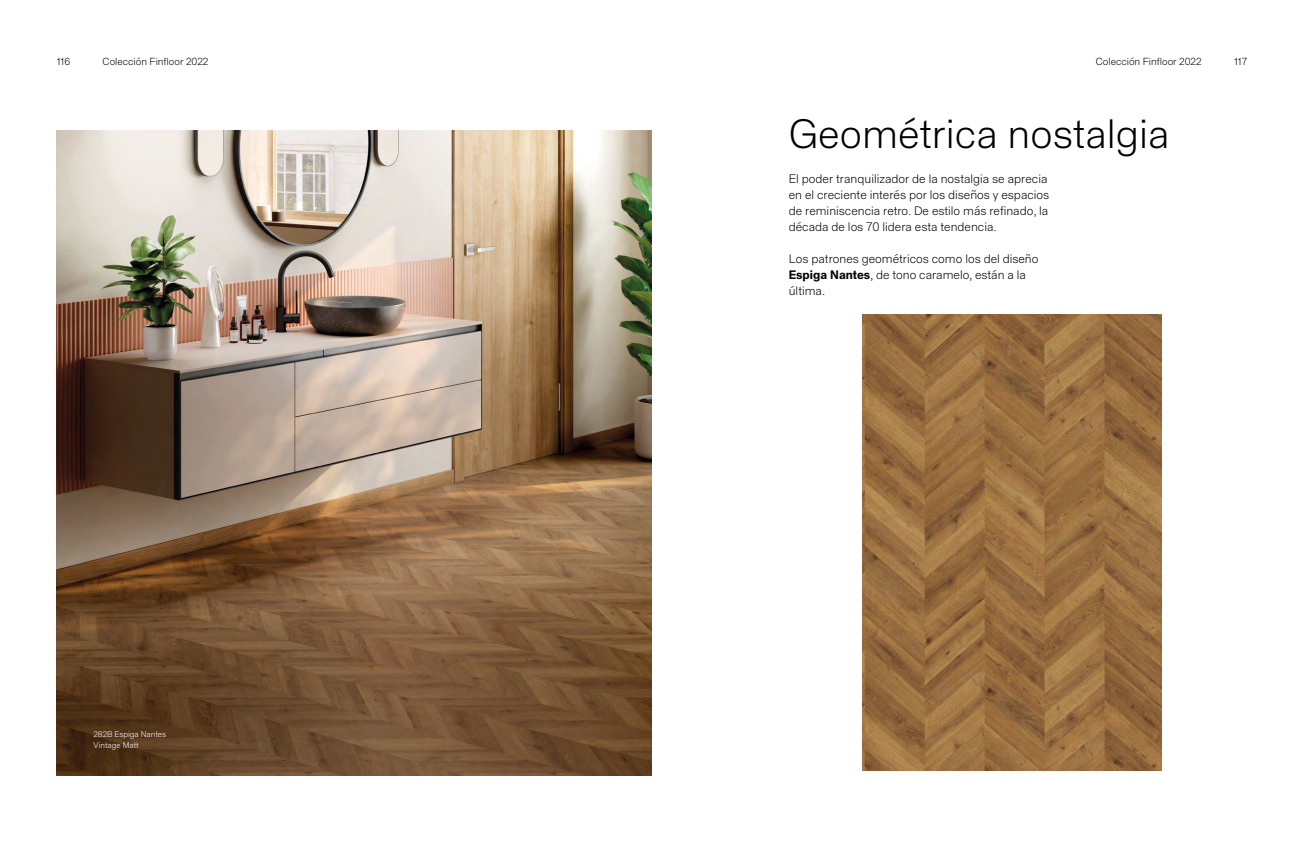
<style>
.page{position:relative;width:1304px;height:851px;background:#fff}
.page>*{position:absolute;margin:0;border:0;box-sizing:border-box;transform-origin:0 0}
.t1{font:300 40px "Staff Grotesk";color:#000}
.t2{font:300 12px/16px "Staff Grotesk";color:#020203}
.t3{font:300 10px "Staff Grotesk";color:#000}
.t4{font:300 8px/11px "Staff Grotesk";color:#fff}
.s1{font-weight:700}
</style>
<div class="page">
<img style="left:57px;top:130px;width:595px;height:645px">
<img style="left:863px;top:315px;width:298px;height:455px">
<p class="t3" style="left:103px;top:55px;width:107px">Colección Finfloor 2022</p>
<p class="t3" style="left:1096px;top:55px;width:107px">Colección Finfloor 2022</p>
<p class="t3" style="left:57px;top:55px;width:15px">116</p>
<p class="t3" style="left:1234px;top:55px;width:15px">117</p>
<h1 class="t1" style="left:789px;top:110px;width:382px">Geométrica nostalgia</h1>
<p class="t4" style="left:94px;top:728px;width:74px">282B Espiga Nantes<br>Vintage Matt</p>
<p class="t2" style="left:789px;top:171px;width:262px">El poder tranquilizador de la nostalgia se aprecia en el creciente interés por los diseños y espacios de reminiscencia retro. De estilo más refinado, la década de los 70 lidera esta tendencia.</p>
<p class="t2" style="left:789px;top:251px;width:251px">Los patrones geométricos como los del diseño<br><span class="s1">Espiga Nantes</span>, de tono caramelo, están a la última.</p>
</div>
